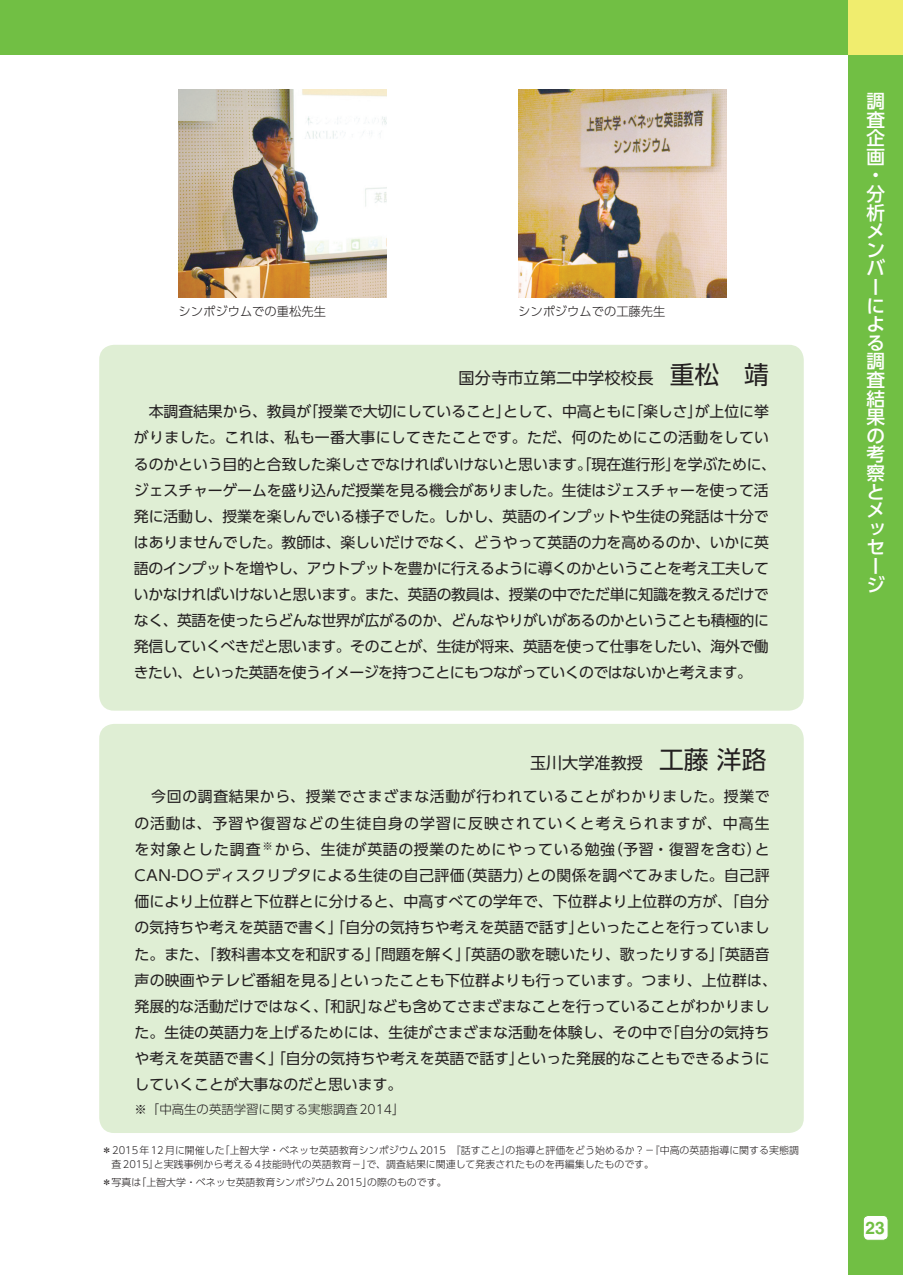
<style>
.page{position:relative;width:903px;height:1275px;background:#fff}
.page>*{position:absolute;margin:0;border:0;box-sizing:border-box;transform-origin:0 0}
.t1{font:500 18.55px/18.6px "UD Shin Go Pro";color:#fff}
.t2{font:700 17.32px "Helvetica LT Std";color:#71bf44}
._0-本文{font:16.1px "UD Shin Go Pro";color:#231f20}
._0-本文-2{font:14.88px/26.1px "UD Shin Go Pro";color:#231f20}
._0-本文-3{font:300 12.42px "UD Shin Go Pro";color:#231f20}
._0-本文-4{font:300 12.25px "UD Shin Go Pro";color:#231f20}
._0-本文-5{font:300 9.97px/14.9px "UD Shin Go Pro";color:#231f20}
.s1{font-size:24.85px}
</style>
<div class="page">
<div style="left:848px;top:0;width:55px;height:1275px;background:#71bf44"></div>
<div style="left:863px;top:1215px;width:25px;height:25px;background:#fff;border-radius:5px"></div>
<div style="left:863px;top:1215px;width:25px;height:26px;border:1px solid #71bf44;border-radius:5px"></div>
<div style="left:0;top:0;width:903px;height:55px;background:#71bf44"></div>
<div style="left:848px;top:0;width:55px;height:55px;background:#f0ed6e"></div>
<div style="left:99px;top:724px;width:705px;height:409px;background:#dfeed4;border-radius:15px"></div>
<div style="left:99px;top:345px;width:705px;height:366px;background:#dfeed4;border-radius:15px"></div>
<img style="left:518px;top:89px;width:208px;height:208px">
<img style="left:179px;top:89px;width:208px;height:208px">
<p class="_0-本文-4" style="left:179px;top:302px;width:149px">シンポジウムでの重松先生</p>
<p class="_0-本文-4" style="left:518px;top:302px;width:149px">シンポジウムでの工藤先生</p>
<p class="_0-本文" style="left:458px;top:365px;width:312px">国分寺市立第二中学校校長　<span class="s1">重松　靖</span></p>
<p class="_0-本文-2" style="left:134px;top:398px;width:644px">　本調査結果から、教員が「授業で大切にしていること」として、中高ともに「楽しさ」が上位に挙がりました。これは、私も一番大事にしてきたことです。ただ、何のためにこの活動をしているのかという目的と合致した楽しさでなければいけないと思います。「現在進行形」を学ぶために、ジェスチャーゲームを盛り込んだ授業を見る機会がありました。生徒はジェスチャーを使って活発に活動し、授業を楽しんでいる様子でした。しかし、英語のインプットや生徒の発話は十分ではありませんでした。教師は、楽しいだけでなく、どうやって英語の力を高めるのか、いかに英語のインプットを増やし、アウトプットを豊かに行えるように導くのかということを考え工夫していかなければいけないと思います。また、英語の教員は、授業の中でただ単に知識を教えるだけでなく、英語を使ったらどんな世界が広がるのか、どんなやりがいがあるのかということも積極的に発信していくべきだと思います。そのことが、生徒が将来、英語を使って仕事をしたい、海外で働きたい、といった英語を使うイメージを持つことにもつながっていくのではないかと考えます。</p>
<p class="_0-本文" style="left:530px;top:750px;width:238px">玉川大学准教授　<span class="s1">工藤 洋路</span></p>
<p class="_0-本文-2" style="left:135px;top:783px;width:644px;text-indent:17px">今回の調査結果から、授業でさまざまな活動が行われていることがわかりました。授業での活動は、予習や復習などの生徒自身の学習に反映されていくと考えられますが、中高生を対象とした調査<sup>※</sup> から、生徒が英語の授業のためにやっている勉強（予習・復習を含む）とCAN-DOディスクリプタによる生徒の自己評価（英語力）との関係を調べてみました。自己評価により上位群と下位群とに分けると、中高すべての学年で、下位群より上位群の方が、「自分の気持ちや考えを英語で書く」「自分の気持ちや考えを英語で話す」といったことを行っていました。また、「教科書本文を和訳する」「問題を解く」「英語の歌を聴いたり、歌ったりする」「英語音声の映画やテレビ番組を見る」といったことも下位群よりも行っています。つまり、上位群は、発展的な活動だけではなく、「和訳」なども含めてさまざまなことを行っていることがわかりました。生徒の英語力を上げるためには、生徒がさまざまな活動を体験し、その中で「自分の気持ちや考えを英語で書く」「自分の気持ちや考えを英語で話す」といった発展的なこともできるようにしていくことが大事なのだと思います。</p>
<p class="_0-本文-3" style="left:135px;top:1099px;width:271px">※「中高生の英語学習に関する実態調査2014」</p>
<p class="_0-本文-5" style="left:112px;top:1142px;width:689px;text-indent:-10px">＊2015年12月に開催した「上智大学・ベネッセ英語教育シンポジウム2015　『話すこと』の指導と評価をどう始めるか？−『中高の英語指導に関する実態調査2015』と実践事例から考える4技能時代の英語教育−」で、調査結果に関連して発表されたものを再編集したものです。</p>
<p class="_0-本文-5" style="left:102px;top:1174px;width:346px">＊写真は「上智大学・ベネッセ英語教育シンポジウム2015」の際のものです。</p>
<p class="t1" style="left:866px;top:91px;width:20px">調査企画・分析メンバーによる調査結果の考察とメッセージ</p>
<p class="t2" style="left:865px;top:1217px;width:21px">23</p>
</div>
